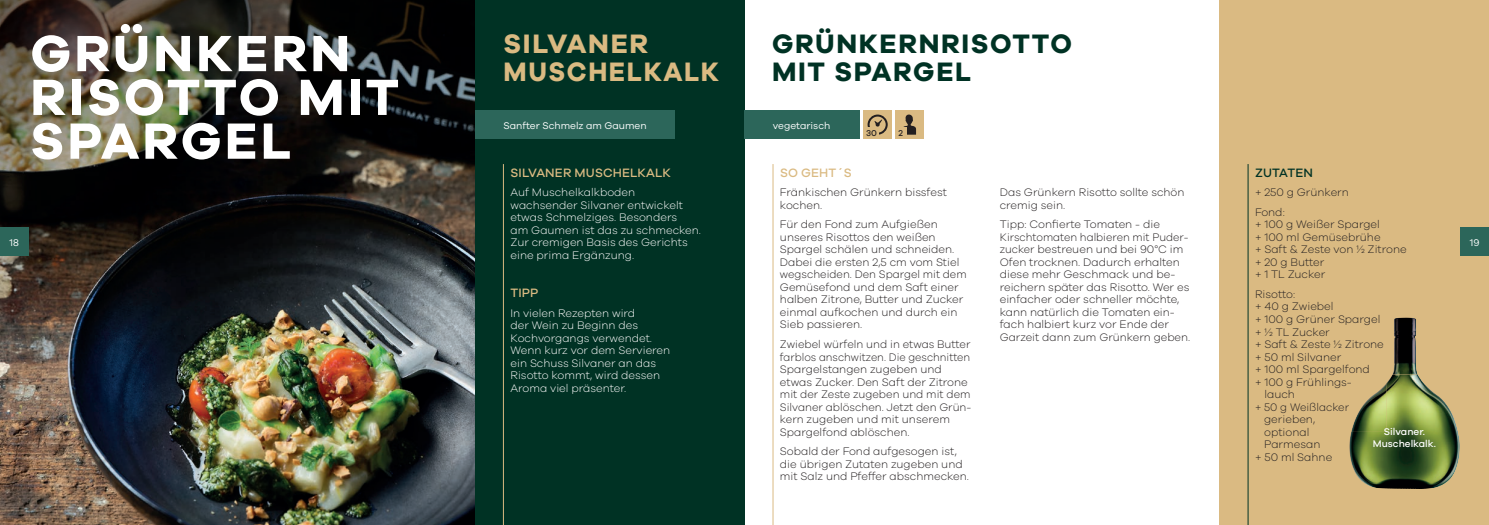
<style>
.page{position:relative;width:1489px;height:525px;background:#fff}
.page>*{position:absolute;margin:0;border:0;box-sizing:border-box;transform-origin:0 0}
.t1{font:700 52.5px/43.8px "Galano Grotesque";letter-spacing:.06em;color:#fff}
.t2{font:700 27.5px/27.5px "Galano Grotesque";letter-spacing:.06em;color:#003224}
.t3{font:700 27.5px "Galano Grotesque";letter-spacing:.06em;color:#daba82;scale:.95 1}
.t4{font:700 27.5px "Galano Grotesque";letter-spacing:.06em;color:#daba82}
.t5{font:500 12.5px "Galano Grotesque";letter-spacing:.01em;color:#daba82}
.t6{font:500 12.5px "Galano Grotesque";letter-spacing:.01em;color:#003224}
.t7{font:300 11.25px/12.5px "Galano Grotesque";color:#231f20}
.t8{font:300 11.25px/12.5px "Galano Grotesque";color:#fff}
.t9{font:10px "Galano Grotesque";color:#fff}
.t10{font:500 10px/12.2px "Galano Grotesque";color:#fff;text-align:center}
.t11{font:500 8.75px "Galano Grotesque";color:#231f20}
</style>
<div class="page">
<img style="left:0;top:465px;width:475px;height:59px">
<img style="left:0;top:0;width:475px;height:465px">
<div style="left:1219px;top:0;width:269px;height:524px;background:#daba82"></div>
<hr style="left:1247px;top:164px;width:1px;height:360px;background:#003224">
<div style="left:475px;top:0;width:269px;height:524px;background:#003224"></div>
<hr style="left:503px;top:164px;width:1px;height:360px;background:#daba82">
<hr style="left:772px;top:164px;width:1px;height:360px;background:#daba82">
<div style="left:0;top:227px;width:28px;height:28px;background:#2c665a"></div>
<div style="left:1460px;top:227px;width:28px;height:28px;background:#2c665a"></div>
<div style="left:1347px;top:313px;width:115px;height:183px;background:#231f20;opacity:.5"></div>
<div style="left:744px;top:110px;width:116px;height:28px;background:#2c665a"></div>
<div style="left:863px;top:110px;width:28px;height:28px;background:#daba82"></div>
<div style="left:895px;top:110px;width:28px;height:28px;background:#daba82"></div>
<svg style="left:903px;top:114px;width:13px;height:21px"></svg>
<div style="left:895px;top:127px;width:11px;height:9px;background:#daba82"></div>
<svg style="left:867px;top:114px;width:20px;height:21px"></svg>
<div style="left:864px;top:127px;width:14px;height:9px;background:#daba82"></div>
<div style="left:475px;top:110px;width:200px;height:28px;background:#2c665a"></div>
<h1 class="t1" style="left:30px;top:30px;width:321px">GRÜNKERN</h1>
<h1 class="t1" style="left:30px;top:74px;width:370px">RISOTTO MIT<br>SPARGEL</h1>
<h2 class="t4" style="left:503px;top:27px;width:146px">SILVANER</h2>
<h2 class="t3" style="left:503px;top:54px;width:228px">MUSCHELKALK</h2>
<p class="t9" style="left:503px;top:120px;width:145px">Sanfter Schmelz am Gaumen</p>
<h2 class="t2" style="left:772px;top:29px;width:301px">GRÜNKERNRISOTTO<br>MIT SPARGEL</h2>
<p class="t9" style="left:772px;top:120px;width:59px">vegetarisch</p>
<p class="t11" style="left:866px;top:128px;width:12px">30</p>
<p class="t11" style="left:898px;top:128px;width:6px">2</p>
<p class="t5" style="left:780px;top:165px;width:73px">SO GEHT´S</p>
<p class="t7" style="left:780px;top:186px;width:168px">Fränkischen Grünkern bissfest kochen.</p>
<p class="t7" style="left:780px;top:218px;width:188px">Für den Fond zum Aufgießen unseres Risottos den weißen<br>Spargel schälen und schneiden.<br>Dabei die ersten 2,5 cm vom Stiel wegscheiden. Den Spargel mit dem<br>Gemüsefond und dem Saft einer halben Zitrone, Butter und Zucker einmal aufkochen und durch ein<br>Sieb passieren.</p>
<p class="t7" style="left:780px;top:337px;width:193px">Zwiebel würfeln und in etwas Butter farblos anschwitzen. Die geschnitten<br>Spargelstangen zugeben und etwas Zucker. Den Saft der Zitrone mit der Zeste zugeben und mit dem<br>Silvaner ablöschen. Jetzt den Grün&shy;kern zugeben und mit unserem<br>Spargelfond ablöschen.</p>
<p class="t7" style="left:780px;top:444px;width:191px">Sobald der Fond aufgesogen ist, die übrigen Zutaten zugeben und mit Salz und Pfeffer abschmecken.</p>
<p class="t5" style="left:510px;top:165px;width:162px">SILVANER MUSCHELKALK</p>
<p class="t8" style="left:510px;top:186px;width:192px">Auf Muschelkalkboden wachsender Silvaner entwickelt etwas Schmelziges. Besonders<br>am Gaumen ist das zu schmecken.<br>Zur cremigen Basis des Gerichts eine prima Ergänzung.</p>
<p class="t6" style="left:1254px;top:165px;width:59px">ZUTATEN</p>
<p class="t7" style="left:1254px;top:182px;width:95px;line-height:19.6px">+ 250 g Grünkern<br>Fond:</p>
<p class="t7" style="left:1254px;top:218px;width:153px">+ 100 g Weißer Spargel<br>+ 100 ml Gemüsebrühe<br>+ Saft &amp; Zeste von ½ Zitrone + 20 g Butter<br>+ 1 TL Zucker</p>
<p class="t7" style="left:1254px;top:287px;width:42px">Risotto:</p>
<p class="t7" style="left:1254px;top:300px;width:80px">+ 40 g Zwiebel</p>
<p class="t7" style="left:1254px;top:312px;width:127px">+ 100 g Grüner Spargel</p>
<p class="t7" style="left:1254px;top:325px;width:76px">+ ½ TL Zucker</p>
<p class="t7" style="left:1254px;top:337px;width:130px">+ Saft &amp; Zeste ½ Zitrone</p>
<p class="t7" style="left:1254px;top:350px;width:88px">+ 50 ml Silvaner</p>
<p class="t7" style="left:1254px;top:362px;width:116px">+ 100 ml Spargelfond</p>
<p class="t7" style="left:1254px;top:375px;width:97px">+ 100 g Frühlings-</p>
<p class="t7" style="left:1264px;top:387px;width:32px">lauch</p>
<p class="t7" style="left:1254px;top:400px;width:96px">+ 50 g Weißlacker</p>
<p class="t7" style="left:1263px;top:412px;width:52px">gerieben,</p>
<p class="t7" style="left:1263px;top:425px;width:47px">optional</p>
<p class="t7" style="left:1263px;top:437px;width:58px">Parmesan</p>
<p class="t7" style="left:1254px;top:450px;width:79px">+ 50 ml Sahne</p>
<p class="t7" style="left:999px;top:186px;width:186px">Das Grünkern Risotto sollte schön cremig sein.</p>
<p class="t7" style="left:999px;top:218px;width:192px">Tipp: Confierte Tomaten - die<br>Kirschtomaten halbieren mit Puder&shy;zucker bestreuen und bei 90°C im<br>Ofen trocknen. Dadurch erhalten diese mehr Geschmack und be&shy;reichern später das Risotto. Wer es einfacher oder schneller möchte, kann natürlich die Tomaten ein&shy;fach halbiert kurz vor Ende der<br>Garzeit dann zum Grünkern geben.</p>
<p class="t9" style="left:10px;top:237px;width:11px">18</p>
<p class="t9" style="left:1469px;top:237px;width:11px">19</p>
<p class="t5" style="left:510px;top:285px;width:29px">TIPP</p>
<p class="t8" style="left:510px;top:306px;width:161px">In vielen Rezepten wird<br>der Wein zu Beginn des<br>Kochvorgangs verwendet.<br>Wenn kurz vor dem Servieren ein Schuss Silvaner an das<br>Risotto kommt, wird dessen<br>Aroma viel präsenter.</p>
<p class="t10" style="left:1372px;top:425px;width:65px">Silvaner.<br>Muschelkalk.</p>
</div>
